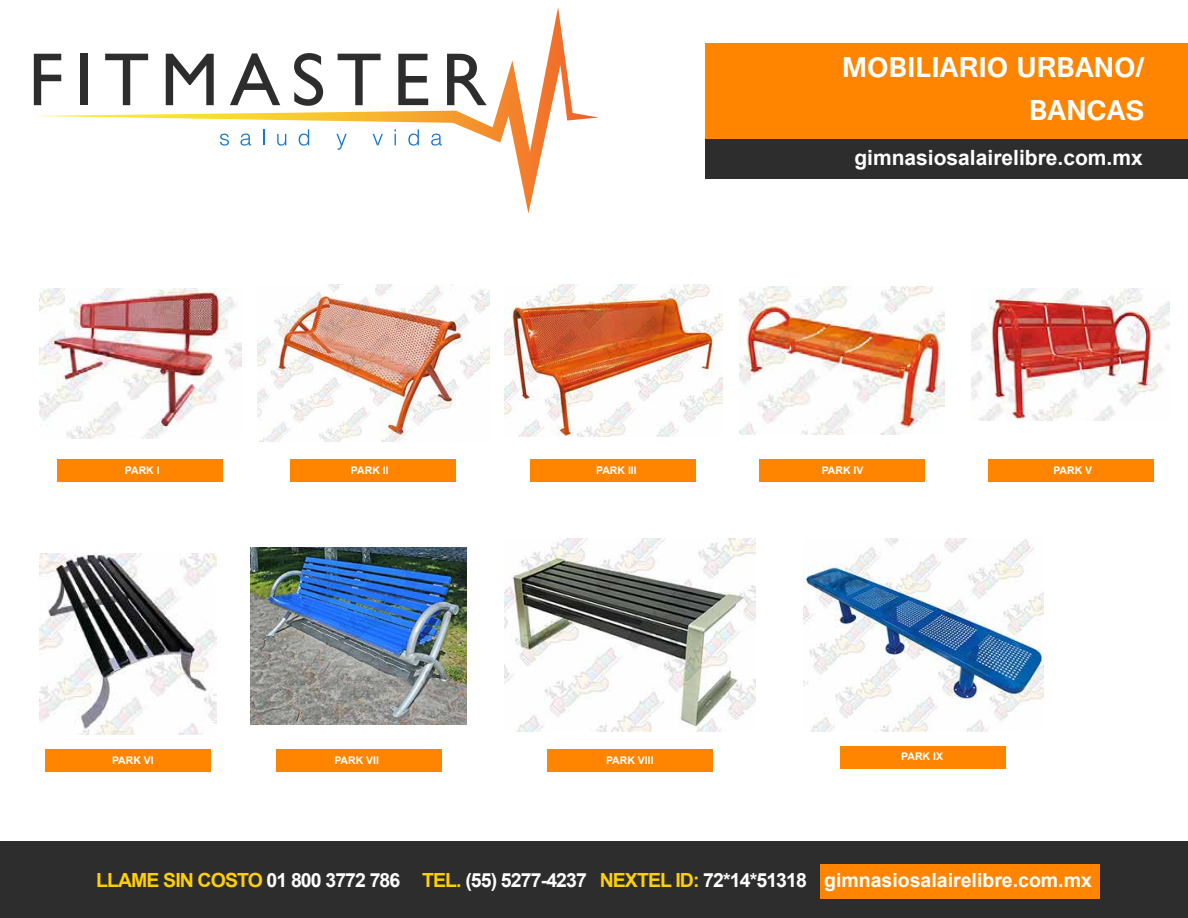
<style>
.page{position:relative;width:1188px;height:918px;background:#fff}
.page>*{position:absolute;margin:0;border:0;box-sizing:border-box;transform-origin:0 0}
.t1{font:700 35.4px/42.5px "Tunga";color:#fff;text-align:right}
.t2{font:700 21px "Arial";color:#fff}
.t3{font:700 19.5px "Arial";letter-spacing:-.045em;color:#fff}
.t4{font:700 10.5px "Arial";color:#fff}
.s1{color:#ffcf06}
</style>
<div class="page">
<div style="left:58px;top:459px;width:165px;height:23px;background:#ff8500"></div>
<div style="left:988px;top:459px;width:165px;height:23px;background:#ff8500"></div>
<div style="left:45px;top:749px;width:166px;height:23px;background:#ff8500"></div>
<div style="left:276px;top:749px;width:165px;height:23px;background:#ff8500"></div>
<div style="left:547px;top:749px;width:166px;height:23px;background:#ff8500"></div>
<div style="left:841px;top:746px;width:165px;height:23px;background:#ff8500"></div>
<div style="left:291px;top:459px;width:165px;height:23px;background:#ff8500"></div>
<div style="left:531px;top:459px;width:165px;height:23px;background:#ff8500"></div>
<div style="left:760px;top:459px;width:165px;height:23px;background:#ff8500"></div>
<svg style="left:33px;top:7px;width:565px;height:206px"></svg>
<svg style="left:220px;top:134px;width:9px;height:12px"></svg>
<svg style="left:240px;top:134px;width:11px;height:12px"></svg>
<svg style="left:263px;top:129px;width:1px;height:16px"></svg>
<svg style="left:277px;top:134px;width:9px;height:12px"></svg>
<svg style="left:299px;top:129px;width:10px;height:17px"></svg>
<svg style="left:336px;top:134px;width:11px;height:16px"></svg>
<svg style="left:373px;top:134px;width:10px;height:11px"></svg>
<svg style="left:394px;top:129px;width:2px;height:16px"></svg>
<svg style="left:408px;top:129px;width:11px;height:17px"></svg>
<svg style="left:431px;top:134px;width:11px;height:12px"></svg>
<div style="left:705px;top:125px;width:483px;height:54px;background:#2d2d2d"></div>
<div style="left:705px;top:43px;width:483px;height:96px;background:#ff8500"></div>
<div style="left:0;top:841px;width:1188px;height:77px;background:#2d2d2d"></div>
<div style="left:820px;top:864px;width:280px;height:35px;background:#ff8500"></div>
<img style="left:39px;top:288px;width:202px;height:150px">
<img style="left:258px;top:284px;width:231px;height:158px">
<img style="left:504px;top:284px;width:219px;height:153px">
<img style="left:740px;top:287px;width:205px;height:148px">
<img style="left:803px;top:538px;width:240px;height:193px">
<img style="left:972px;top:288px;width:197px;height:133px">
<img style="left:40px;top:553px;width:176px;height:182px">
<img style="left:251px;top:548px;width:216px;height:177px">
<img style="left:504px;top:538px;width:252px;height:193px">
<h1 class="t1" style="left:842px;top:44px;width:304px">MOBILIARIO URBANO/<br>BANCAS</h1>
<p class="t2" style="left:854px;top:146px;width:290px">gimnasiosalairelibre.com.mx</p>
<p class="t4" style="left:125px;top:464px;width:36px">PARK I</p>
<p class="t4" style="left:1053px;top:464px;width:40px">PARK V</p>
<p class="t4" style="left:351px;top:464px;width:39px">PARK II</p>
<p class="t4" style="left:596px;top:464px;width:42px">PARK III</p>
<p class="t4" style="left:822px;top:464px;width:43px">PARK IV</p>
<p class="t4" style="left:112px;top:754px;width:43px">PARK VI</p>
<p class="t4" style="left:334px;top:754px;width:46px">PARK VII</p>
<p class="t4" style="left:606px;top:754px;width:49px">PARK VIII</p>
<p class="t4" style="left:901px;top:751px;width:43px">PARK IX</p>
<p class="t3" style="left:96px;top:869px;width:997px"><span class="s1">LLAME SIN COSTO</span> 01 800 3772 786 <span class="s1">TEL.</span> (55) 5277--4237 <span class="s1">NEXTEL ID:</span> 72*14*51318 gimnasiosalairelibre.com.mx</p>
</div>
